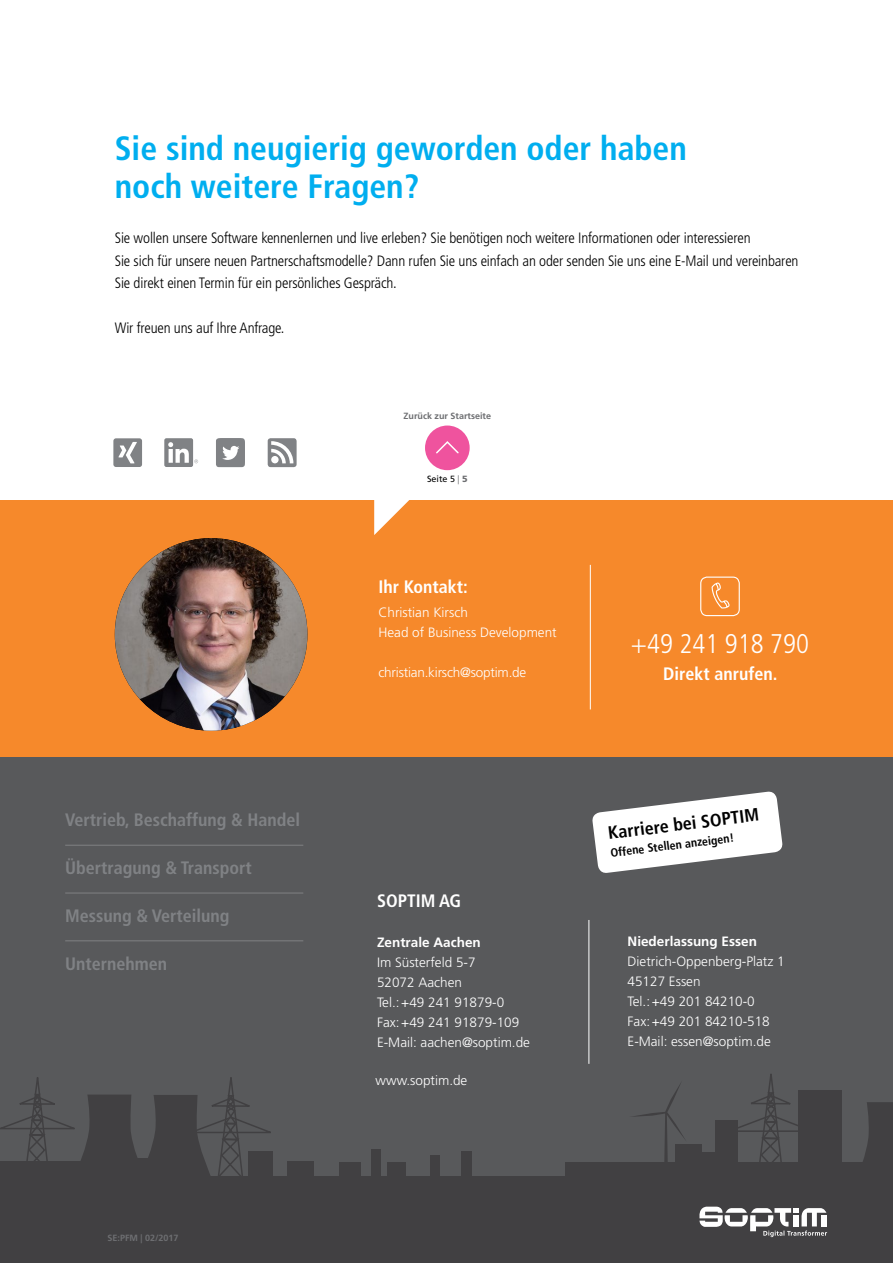
<style>
.page{position:relative;width:893px;height:1263px;background:#fff}
.page>*{position:absolute;margin:0;border:0;box-sizing:border-box;transform-origin:0 0}
.t1{font:700 condensed 33.75px/37.5px "Frutiger LT Std";color:#00aeef}
.t2{font:300 condensed 27px "Frutiger LT Std";color:#fff}
.t3{font:700 condensed 18px "Frutiger LT Std";color:#808285}
.t4{font:700 condensed 18px "Frutiger LT Std";color:#fff}
.t5{font:700 condensed 18px "Frutiger LT Std";color:#000}
.t6{font:300 condensed 15px/22.5px "Frutiger LT Std";letter-spacing:-.01em;color:#000}
.t7{font:300 13.5px/20px "Frutiger LT Std";color:#fff}
.t8{font:700 13.5px "Frutiger LT Std";color:#fff}
.t9{font:700 condensed 12px "Frutiger LT Std";color:#000}
.t10{font:700 9px "Frutiger LT Std";color:#6d6e71}
.t11{font:9px "Frutiger LT Std";color:#000}
.s1{font-weight:300;color:#6d6e71}
.s2{font-weight:900;color:#6d6e71}
</style>
<div class="page">
<div style="left:0;top:731px;width:893px;height:506px;background:#58595b"></div>
<svg style="left:592px;top:791px;width:191px;height:82px"></svg>
<div style="left:425px;top:425px;width:45px;height:45px;background:#ef539e;border-radius:50%"></div>
<svg style="left:436px;top:441px;width:23px;height:13px"></svg>
<div style="left:565px;top:1162px;width:115px;height:36px;background:#414042"></div>
<div style="left:798px;top:1090px;width:43px;height:102px;background:#414042"></div>
<div style="left:675px;top:1145px;width:26px;height:54px;background:#414042"></div>
<div style="left:461px;top:1151px;width:11px;height:41px;background:#414042"></div>
<div style="left:430px;top:1155px;width:9px;height:29px;background:#414042"></div>
<div style="left:388px;top:1162px;width:18px;height:34px;background:#414042"></div>
<div style="left:371px;top:1150px;width:10px;height:66px;background:#414042"></div>
<div style="left:729px;top:1162px;width:164px;height:60px;background:#414042"></div>
<div style="left:0;top:1176px;width:893px;height:87px;background:#414042"></div>
<div style="left:287px;top:1161px;width:26px;height:35px;background:#414042"></div>
<div style="left:339px;top:1162px;width:22px;height:39px;background:#414042"></div>
<svg style="left:0;top:1077px;width:273px;height:99px"></svg>
<svg style="left:863px;top:1102px;width:30px;height:60px;background:#444345"></svg>
<svg style="left:633px;top:1083px;width:54px;height:79px"></svg>
<div style="left:0;top:501px;width:893px;height:256px;background:#f6892b"></div>
<svg style="left:374px;top:500px;width:38px;height:35px"></svg>
<svg style="left:711px;top:582px;width:19px;height:27px"></svg>
<div style="left:700px;top:576px;width:40px;height:40px;border:1px solid #fff;border-radius:6px"></div>
<hr style="left:590px;top:565px;width:1px;height:144px;background:#fff">
<hr style="left:588px;top:920px;width:1px;height:144px;background:#fff">
<hr style="left:65px;top:845px;width:238px;height:1px;background:#fff">
<hr style="left:65px;top:893px;width:238px;height:1px;background:#fff">
<hr style="left:65px;top:940px;width:238px;height:1px;background:#fff">
<svg style="left:699px;top:1074px;width:128px;height:164px"></svg>
<img style="left:115px;top:538px;width:192px;height:193px">
<svg style="left:113px;top:438px;width:29px;height:29px"></svg>
<svg style="left:164px;top:438px;width:34px;height:29px"></svg>
<svg style="left:216px;top:438px;width:29px;height:29px"></svg>
<div style="left:268px;top:438px;width:29px;height:29px;background:#808285;border-radius:3px"></div>
<svg style="left:271px;top:441px;width:22px;height:22px"></svg>
<div style="left:271px;top:456px;width:8px;height:7px;background:#fff;border-radius:50%"></div>
<h1 class="t1" style="left:115px;top:130px;width:574px">Sie sind neugierig geworden oder haben noch weitere Fragen?</h1>
<p class="t6" style="left:115px;top:227px;width:685px">Sie wollen unsere Software kennenlernen und live erleben? Sie benötigen noch weitere Informationen oder interessieren<br>Sie sich für unsere neuen Partnerschaftsmodelle? Dann rufen Sie uns einfach an oder senden Sie uns eine E-Mail und vereinbaren<br>Sie direkt einen Termin für ein persönliches Gespräch.</p>
<p class="t6" style="left:115px;top:317px;width:171px">Wir freuen uns auf Ihre Anfrage.</p>
<p class="t10" style="left:404px;top:410px;width:89px">Zurück zur Startseite</p>
<p class="t3" style="left:65px;top:809px;width:237px">Vertrieb, Beschaffung &amp; Handel</p>
<p class="t3" style="left:65px;top:857px;width:188px">Übertragung &amp; Transport</p>
<p class="t3" style="left:65px;top:905px;width:166px">Messung &amp; Verteilung</p>
<p class="t3" style="left:65px;top:953px;width:104px">Unternehmen</p>
<p class="t10" style="left:108px;top:1233px;width:73px">SE:PFM | 02/2017</p>
<p class="t11" style="left:427px;top:473px;width:42px">Seite 5 <span class="s1">|</span> <span class="s2">5</span></p>
<p class="t4" style="left:378px;top:576px;width:91px">Ihr Kontakt:</p>
<p class="t7" style="left:378px;top:603px;width:180px">Christian Kirsch<br>Head of Business Development</p>
<p class="t7" style="left:378px;top:663px;width:149px">christian.kirsch@soptim.de</p>
<p class="t4" style="left:377px;top:889px;width:86px">SOPTIM AG</p>
<p class="t8" style="left:377px;top:934px;width:105px">Zentrale Aachen</p>
<p class="t7" style="left:377px;top:952px;width:154px">Im Süsterfeld 5-7<br>52072 Aachen<br>Tel.:+49 241 91879-0<br>Fax:+49 241 91879-109<br>E-Mail: aachen@soptim.de</p>
<p class="t7" style="left:376px;top:1071px;width:93px">www.soptim.de</p>
<h2 class="t2" style="left:631px;top:629px;width:180px">+49 241 918 790</h2>
<p class="t4" style="left:663px;top:663px;width:116px">Direkt anrufen.</p>
<p class="t5" style="left:607px;top:822px;width:153px;rotate:-7deg">Karriere bei SOPTIM</p>
<p class="t9" style="left:610px;top:846px;width:126px;rotate:-7deg">Offene Stellen anzeigen!</p>
<p class="t8" style="left:628px;top:933px;width:131px">Niederlassung Essen</p>
<p class="t7" style="left:628px;top:952px;width:159px">Dietrich-Oppenberg-Platz 1<br>45127 Essen<br>Tel.:+49 201 84210-0<br>Fax:+49 201 84210-518<br>E-Mail: essen@soptim.de</p>
</div>
